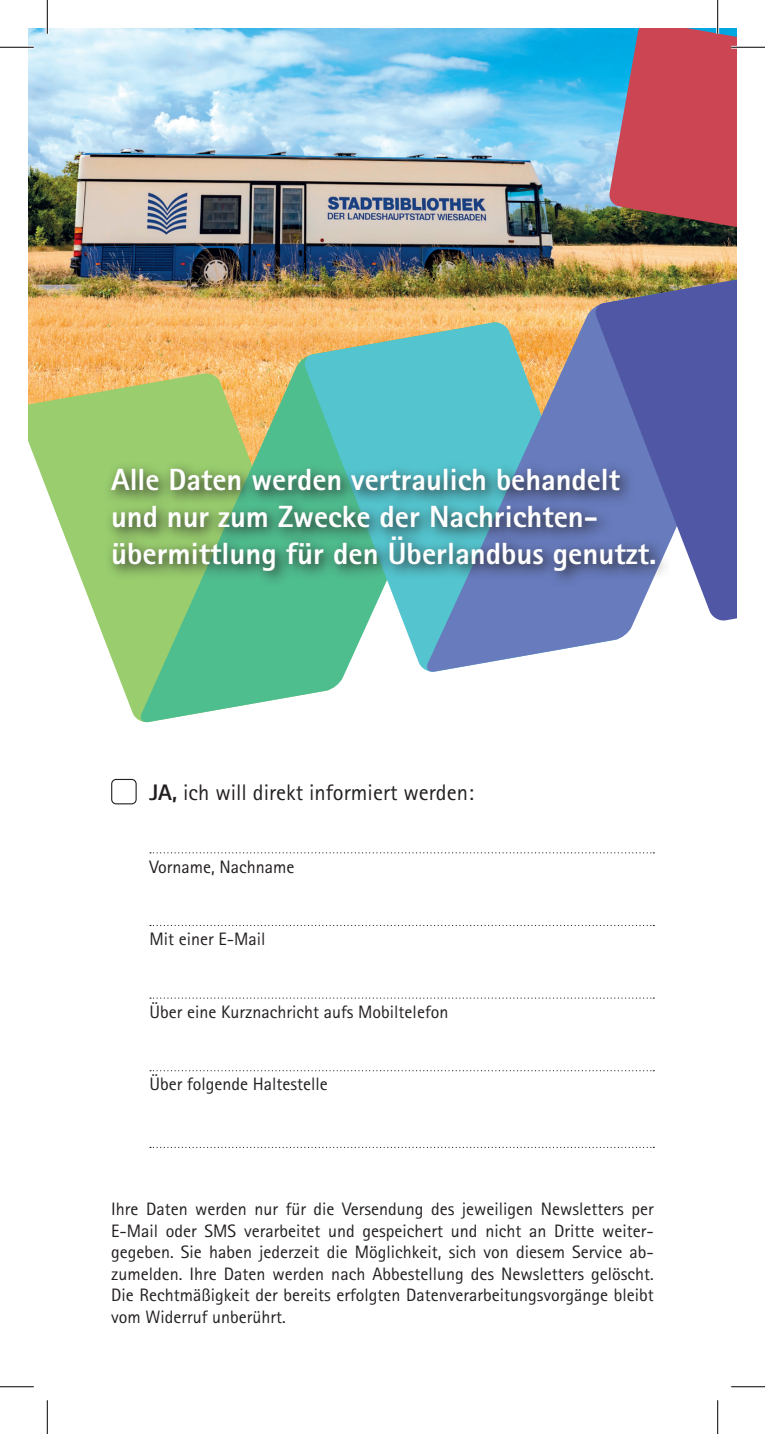
<style>
.page{position:relative;width:765px;height:1434px;background:#fff}
.page>*{position:absolute;margin:0;border:0;box-sizing:border-box;transform-origin:0 0}
.t1{font:800 30.6px/36.9px "Rotis Sans Serif Std";color:#fff}
.t2{font:22.5px "Rotis Sans Serif Std";color:#231f20}
.t3{font:18px/21.6px "Rotis Sans Serif Std";color:#231f20;text-align:justify}
.s1{font-weight:800}
</style>
<div class="page">
<img style="left:28px;top:28px;width:708px;height:344px">
<svg style="left:28px;top:372px;width:111px;height:348px"></svg>
<svg style="left:139px;top:321px;width:206px;height:402px;background:#9bc585"></svg>
<svg style="left:303px;top:321px;width:122px;height:352px;background:#7ac9b9"></svg>
<svg style="left:425px;top:271px;width:210px;height:401px;background:#86a7ac"></svg>
<svg style="left:593px;top:271px;width:143px;height:350px;background:#676fa9"></svg>
<svg style="left:608px;top:28px;width:128px;height:208px;background:#a9505f"></svg>
<svg style="left:150px;top:852px;width:504px;height:1px"></svg>
<svg style="left:150px;top:925px;width:504px;height:1px"></svg>
<svg style="left:150px;top:997px;width:504px;height:2px"></svg>
<svg style="left:150px;top:1070px;width:504px;height:1px"></svg>
<svg style="left:150px;top:1147px;width:504px;height:1px"></svg>
<div style="left:111px;top:779px;width:26px;height:25px;border:1px solid #231f20;border-radius:4px"></div>
<svg style="left:104px;top:461px;width:567px;height:126px;background:#5d978f"></svg>
<hr style="left:0;top:46px;width:34px;height:3px;background:#fff">
<hr style="left:730px;top:46px;width:34px;height:3px;background:#fff">
<hr style="left:46px;top:0;width:3px;height:34px;background:#fff">
<hr style="left:716px;top:0;width:2px;height:34px;background:#fff">
<hr style="left:0;top:47px;width:34px;height:1px;background:#000">
<hr style="left:730px;top:47px;width:34px;height:1px;background:#000">
<hr style="left:0;top:1386px;width:34px;height:1px;background:#000">
<hr style="left:730px;top:1386px;width:34px;height:1px;background:#000">
<hr style="left:47px;top:0;width:1px;height:34px;background:#000">
<hr style="left:47px;top:1400px;width:1px;height:34px;background:#000">
<hr style="left:717px;top:0;width:1px;height:34px;background:#000">
<hr style="left:717px;top:1400px;width:1px;height:34px;background:#000">
<h1 class="t1" style="left:111px;top:461px;width:546px">Alle Daten werden vertraulich behandelt und nur zum Zwecke der Nachrichten&shy;übermittlung für den Überlandbus genutzt.</h1>
<p class="t2" style="left:149px;top:779px;width:326px"><span class="s1">JA,</span> ich will direkt informiert werden:</p>
<p class="t3" style="left:149px;top:855px;width:147px">Vorname, Nachname</p>
<p class="t3" style="left:149px;top:928px;width:117px">Mit einer E-Mail</p>
<p class="t3" style="left:149px;top:1001px;width:300px">Über eine Kurznachricht aufs Mobiltelefon</p>
<p class="t3" style="left:149px;top:1073px;width:180px">Über folgende Haltestelle</p>
<p class="t3" style="left:111px;top:1198px;width:544px">Ihre Daten werden nur für die Versendung des jeweiligen Newsletters per E-Mail oder SMS verarbeitet und gespeichert und nicht an Dritte weiter&shy;gegeben. Sie haben jederzeit die Möglichkeit, sich von diesem Service ab&shy;zumelden. Ihre Daten werden nach Abbestellung des Newsletters gelöscht.<br>Die Rechtmäßigkeit der bereits erfolgten Datenverarbeitungsvorgänge bleibt vom Widerruf unberührt.</p>
</div>
